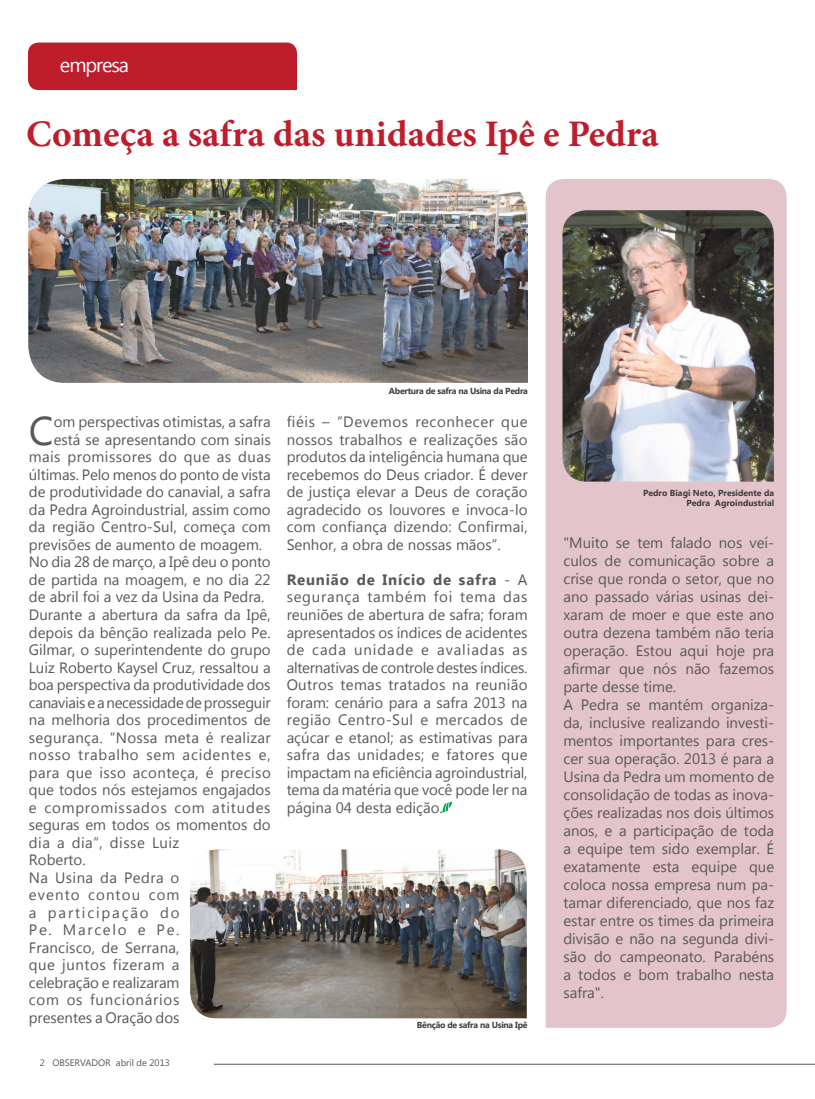
<style>
.page{position:relative;width:815px;height:1099px;background:#fff}
.page>*{position:absolute;margin:0;border:0;box-sizing:border-box;transform-origin:0 0}
.texto_miolo{font:40px "Segoe UI";color:#57585a}
.t1{font:700 37.5px "Minion Pro";letter-spacing:.005em;color:#be1d2c}
.t2{font:20px "Segoe UI";letter-spacing:-.05em;color:#fff}
.texto_miolo-2{font:15px/17.5px "Segoe UI";color:#57585a;text-align:justify}
.texto_miolo-3{font:15px "Segoe UI";letter-spacing:.025em;color:#57585a}
.t3{font:9.38px "Segoe UI";color:#57585a}
.texto_miolo-4{font:700 8.75px "Segoe UI";letter-spacing:-.03em;color:#3e3e3f}
.texto_miolo-5{font:700 8.75px/10px "Segoe UI";color:#3e3e3f;text-align:right}
.s1{font-weight:700}
</style>
<div class="page">
<hr style="left:214px;top:1063px;width:601px;height:1px;background:#57585a">
<div style="left:546px;top:179px;width:241px;height:848px;background:#e3c4ca"></div>
<svg style="left:442px;top:801px;width:10px;height:11px"></svg>
<div style="left:28px;top:43px;width:269px;height:47px;background:#be1d2c"></div>
<img style="left:562px;top:210px;width:212px;height:271px">
<img style="left:28px;top:179px;width:500px;height:204px">
<img style="left:190px;top:849px;width:337px;height:169px">
<p class="t2" style="left:60px;top:51px;width:71px">empresa</p>
<p class="t1" style="left:26px;top:107px;width:634px">Começa a safra das unidades Ipê e Pedra</p>
<p class="texto_miolo" style="left:29px;top:403px;width:26px">C</p>
<p class="texto_miolo-2" style="left:54px;top:412px;width:219px">om perspectivas otimistas, a safra</p>
<p class="texto_miolo-2" style="left:54px;top:430px;width:219px">está se apresentando com sinais</p>
<p class="texto_miolo-3" style="left:29px;top:446px;width:243px">mais promissores do que as duas</p>
<p class="texto_miolo-2" style="left:29px;top:465px;width:243px">últimas. Pelo menos do ponto de vista</p>
<p class="texto_miolo-2" style="left:29px;top:482px;width:243px">de produtividade do canavial, a safra</p>
<p class="texto_miolo-2" style="left:29px;top:500px;width:243px">da Pedra Agroindustrial, assim como</p>
<p class="texto_miolo-2" style="left:29px;top:517px;width:243px">da região Centro-Sul, começa com</p>
<p class="texto_miolo-2" style="left:29px;top:535px;width:235px">previsões de aumento de moagem.</p>
<p class="texto_miolo-2" style="left:29px;top:552px;width:243px">No dia 28 de março, a Ipê deu o ponto de partida na moagem, e no dia 22 de abril foi a vez da Usina da Pedra.</p>
<p class="texto_miolo-2" style="left:29px;top:605px;width:243px;text-align:left">Durante a abertura da safra da Ipê, depois da bênção realizada pelo Pe.<br>Gilmar, o superintendente do grupo<br>Luiz Roberto Kaysel Cruz, ressaltou a boa perspectiva da produtividade dos canaviais e a necessidade de prosseguir na melhoria dos procedimentos de segurança. “Nossa meta é realizar nosso trabalho sem acidentes e, para que isso aconteça, é preciso que todos nós estejamos engajados e compromissados com atitudes seguras em todos os momentos do dia a dia”, disse Luiz<br>Roberto.</p>
<p class="texto_miolo-2" style="left:29px;top:867px;width:152px">Na Usina da Pedra o evento contou com a participação do Pe. Marcelo e Pe.<br>Francisco, de Serrana, que juntos fizeram a celebração e realizaram com os funcionários presentes a Oração dos</p>
<p class="t3" style="left:40px;top:1056px;width:132px">2 OBSERVADOR abril de 2013</p>
<p class="texto_miolo-4" style="left:389px;top:385px;width:140px">Abertura de safra na Usina da Pedra</p>
<p class="texto_miolo-2" style="left:287px;top:412px;width:243px">fiéis – “Devemos reconhecer que nossos trabalhos e realizações são produtos da inteligência humana que recebemos do Deus criador. É dever de justiça elevar a Deus de coração agradecido os louvores e invoca-lo com confiança dizendo: Confirmai, Senhor, a obra de nossas mãos”.</p>
<p class="texto_miolo-2" style="left:287px;top:570px;width:242px"><span class="s1">Reunião de Início de safra</span> - A segurança também foi tema das reuniões de abertura de safra; foram apresentados os índices de acidentes de cada unidade e avaliadas as alternativas de controle destes índices.<br>Outros temas tratados na reunião foram: cenário para a safra 2013 na região Centro-Sul e mercados de açúcar e etanol; as estimativas para safra das unidades; e fatores que impactam na eficiência agroindustrial, tema da matéria que você pode ler na página 04 desta edição.</p>
<p class="texto_miolo-4" style="left:417px;top:1018px;width:112px">Bênção de safra na Usina Ipê</p>
<p class="texto_miolo-5" style="left:643px;top:487px;width:133px">Pedro Biagi Neto, Presidente da<br>Pedra Agroindustrial</p>
<p class="texto_miolo-2" style="left:563px;top:532px;width:212px;line-height:18px">"Muito se tem falado nos veí&shy;culos de comunicação sobre a crise que ronda o setor, que no ano passado várias usinas dei&shy;xaram de moer e que este ano outra dezena também não teria operação. Estou aqui hoje pra afirmar que nós não fazemos parte desse time.</p>
<p class="texto_miolo-2" style="left:563px;top:694px;width:212px;line-height:18px">A Pedra se mantém organiza&shy;da, inclusive realizando investi&shy;mentos importantes para cres&shy;cer sua operação. 2013 é para a Usina da Pedra um momento de consolidação de todas as inova&shy;ções realizadas nos dois últimos anos, e a participação de toda a equipe tem sido exemplar. É exatamente esta equipe que coloca nossa empresa num pa&shy;tamar diferenciado, que nos faz estar entre os times da primeira divisão e não na segunda divi&shy;são do campeonato. Parabéns a todos e bom trabalho nesta safra".</p>
</div>
